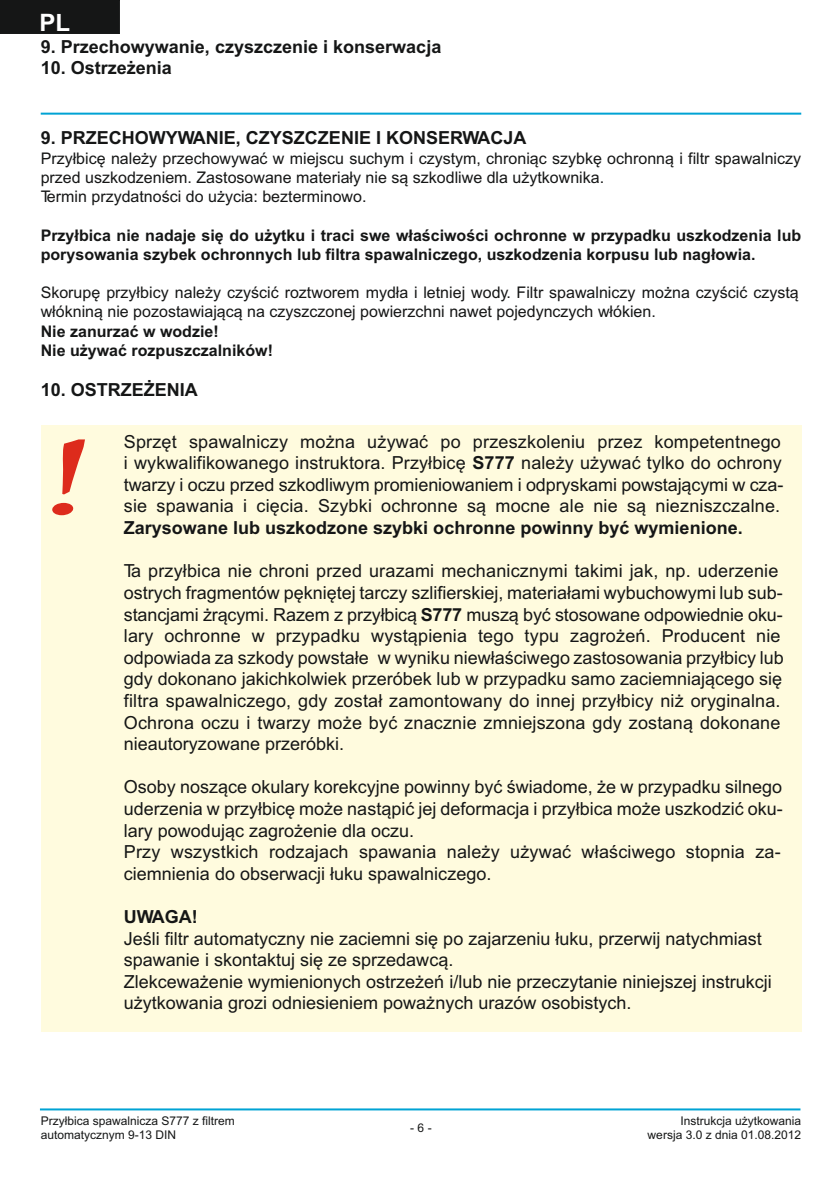
<style>
.page{position:relative;width:840px;height:1191px;background:#fff}
.page>*{position:absolute;margin:0;border:0;box-sizing:border-box;transform-origin:0 0}
.t1{font:700 24px "Arial";color:#fff}
.t2{font:18px/21.6px "Arial";color:#151616}
.t3{font:700 18px "Arial";color:#151616}
.t4{font:16px/19.2px "Arial";color:#151616}
.t5{font:700 16px/19.2px "Arial";color:#151616}
.t6{font:12px/14.4px "Arial";color:#151616}
.s1{font-weight:700}
</style>
<div class="page">
<div style="left:41px;top:425px;width:759px;height:607px;background:#fffbde"></div>
<svg style="left:52px;top:439px;width:33px;height:76px"></svg>
<hr style="left:41px;top:113px;width:759px;height:2px;background:#00a3d4">
<hr style="left:40px;top:1108px;width:760px;height:2px;background:#00a3d4">
<div style="left:0;top:0;width:120px;height:34px;background:#151616"></div>
<h1 class="t1" style="left:39px;top:13px;width:32px">PL</h1>
<p class="t3" style="left:41px;top:40px;width:402px">9. Przechowywanie, czyszczenie i konserwacja</p>
<p class="t3" style="left:41px;top:61px;width:133px">10. Ostrzeżenia</p>
<p class="t3" style="left:41px;top:130px;width:487px">9. PRZECHOWYWANIE, CZYSZCZENIE I KONSERWACJA</p>
<p class="t4" style="left:41px;top:150px;width:761px">Przyłbicę należy przechowywać w miejscu suchym i czystym, chroniąc szybkę ochronną i filtr spawalniczy przed uszkodzeniem. Zastosowane materiały nie są szkodliwe dla użytkownika.<br>Termin przydatności do użycia: bezterminowo.</p>
<p class="t5" style="left:41px;top:227px;width:761px">Przyłbica nie nadaje się do użytku i traci swe właściwości ochronne w przypadku uszkodzenia lub porysowania szybek ochronnych lub filtra spawalniczego, uszkodzenia korpusu lub nagłowia.</p>
<p class="t4" style="left:41px;top:284px;width:759px">Skorupę przyłbicy należy czyścić roztworem mydła i letniej wody. Filtr spawalniczy można czyścić czystą włókniną nie pozostawiającą na czyszczonej powierzchni nawet pojedynczych włókien.</p>
<p class="t5" style="left:41px;top:323px;width:234px">Nie zanurzać w wodzie!<br>Nie używać rozpuszczalników!</p>
<p class="t3" style="left:41px;top:382px;width:159px">10. OSTRZEŻENIA</p>
<p class="t2" style="left:124px;top:432px;width:660px">Sprzęt spawalniczy można używać po przeszkoleniu przez kompetentnego i wykwalifikowanego instruktora. Przyłbicę <span class="s1">S777</span> należy używać tylko do ochrony twarzy i oczu przed szkodliwym promieniowaniem i odpryskami powstającymi w cza&shy;sie spawania i cięcia. Szybki ochronne są mocne ale nie są niezniszczalne.</p>
<p class="t3" style="left:124px;top:521px;width:620px">Zarysowane lub uszkodzone szybki ochronne powinny być wymienione.</p>
<p class="t2" style="left:124px;top:562px;width:661px">Ta przyłbica nie chroni przed urazami mechanicznymi takimi jak, np. uderzenie ostrych fragmentów pękniętej tarczy szlifierskiej, materiałami wybuchowymi lub sub&shy;stancjami żrącymi. Razem z przyłbicą <span class="s1">S777</span> muszą być stosowane odpowiednie oku&shy;lary ochronne w przypadku wystąpienia tego typu zagrożeń. Producent nie odpowiada za szkody powstałe w wyniku niewłaściwego zastosowania przyłbicy lub gdy dokonano jakichkolwiek przeróbek lub w przypadku samo zaciemniającego się filtra spawalniczego, gdy został zamontowany do innej przyłbicy niż oryginalna.<br>Ochrona oczu i twarzy może być znacznie zmniejszona gdy zostaną dokonane nieautoryzowane przeróbki.</p>
<p class="t2" style="left:124px;top:778px;width:660px">Osoby noszące okulary korekcyjne powinny być świadome, że w przypadku silnego uderzenia w przyłbicę może nastąpić jej deformacja i przyłbica może uszkodzić oku&shy;lary powodując zagrożenie dla oczu.<br>Przy wszystkich rodzajach spawania należy używać właściwego stopnia za&shy;ciemnienia do obserwacji łuku spawalniczego.</p>
<p class="t3" style="left:124px;top:910px;width:75px">UWAGA!</p>
<p class="t2" style="left:124px;top:929px;width:649px">Jeśli filtr automatyczny nie zaciemni się po zajarzeniu łuku, przerwij natychmiast spawanie i skontaktuj się ze sprzedawcą.<br>Zlekceważenie wymienionych ostrzeżeń i/lub nie przeczytanie niniejszej instrukcji użytkowania grozi odniesieniem poważnych urazów osobistych.</p>
<p class="t6" style="left:41px;top:1114px;width:196px">Przyłbica spawalnicza S777 z filtrem automatycznym 9-13 DIN</p>
<p class="t6" style="left:680px;top:1114px;width:122px">Instrukcja użytkowania</p>
<p class="t6" style="left:410px;top:1121px;width:23px">- 6 -</p>
<p class="t6" style="left:647px;top:1128px;width:155px">wersja 3.0 z dnia 01.08.2012</p>
</div>
